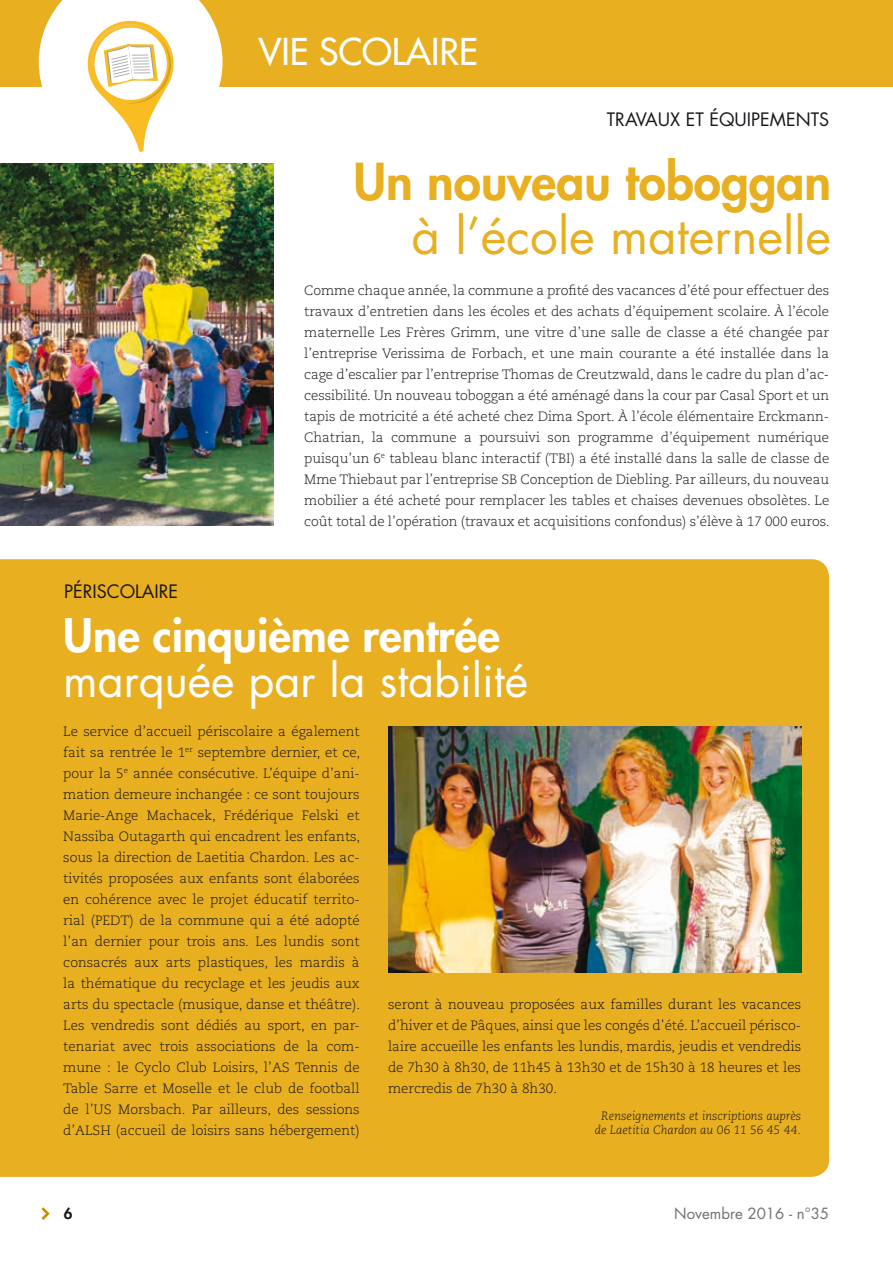
<style>
.page{position:relative;width:893px;height:1263px;background:#fff}
.page>*{position:absolute;margin:0;border:0;box-sizing:border-box;transform-origin:0 0}
.t1{font:49.5px "Futura Std";color:#e8af21}
.t2{font:800 49.5px "Futura Std";color:#e8af21}
.t3{font:45px "Futura Std";color:#fff}
.t4{font:800 45px "Futura Std";color:#fff}
.t5{font:500 36px "Futura Std";color:#fff}
.t6{font:18px "Futura Std";color:#1a171c}
.t7{font:15px "Futura Std";color:#707173}
.t8{font:800 15px "Futura Std";color:#1a171c}
.t9{font:300 13.5px/21px "Caecilia LT Std";color:#1a171c;text-align:justify}
.t10{font:italic 300 12px/14.4px "Caecilia LT Std";color:#1a171c;text-align:center}
</style>
<div class="page">
<svg style="left:41px;top:1207px;width:9px;height:13px"></svg>
<div style="left:0;top:0;width:893px;height:86px;background:#e8af21"></div>
<svg style="left:39px;top:0;width:184px;height:164px"></svg>
<hr style="left:892px;top:0;width:1px;height:87px;background:#803781">
<div style="left:0;top:559px;width:829px;height:618px;background:#e8af21"></div>
<img style="left:0;top:164px;width:274px;height:362px">
<img style="left:388px;top:726px;width:413px;height:246px">
<h3 class="t5" style="left:258px;top:29px;width:221px">VIE SCOLAIRE</h3>
<h3 class="t6" style="left:607px;top:108px;width:224px">TRAVAUX ET ÉQUIPEMENTS</h3>
<h1 class="t2" style="left:353px;top:151px;width:479px">Un nouveau toboggan</h1>
<h1 class="t1" style="left:412px;top:205px;width:421px">à l’école maternelle</h1>
<p class="t9" style="left:304px;top:280px;width:527px">Comme chaque année, la commune a profité des vacances d’été pour effectuer des travaux d’entretien dans les écoles et des achats d’équipement scolaire. À l’école maternelle Les Frères Grimm, une vitre d’une salle de classe a été changée par l’entreprise Verissima de Forbach, et une main courante a été installée dans la cage d’escalier par l’entreprise Thomas de Creutzwald, dans le cadre du plan d’ac&shy;cessibilité. Un nouveau toboggan a été aménagé dans la cour par Casal Sport et un tapis de motricité a été acheté chez Dima Sport. À l’école élémentaire Erckmann-Chatrian, la commune a poursuivi son programme d’équipement numérique puisqu’un 6<sup>e</sup> tableau blanc interactif (TBI) a été installé dans la salle de classe de Mme Thiebaut par l’entreprise SB Conception de Diebling. Par ailleurs, du nouveau mobilier a été acheté pour remplacer les tables et chaises devenues obsolètes. Le coût total de l’opération (travaux et acquisitions confondus) s’élève à 17 000 euros.</p>
<h3 class="t6" style="left:64px;top:580px;width:116px">PÉRISCOLAIRE</h3>
<h2 class="t4" style="left:63px;top:606px;width:438px">Une cinquième rentrée</h2>
<h2 class="t3" style="left:63px;top:651px;width:466px">marquée par la stabilité</h2>
<p class="t9" style="left:63px;top:721px;width:298px">Le service d’accueil périscolaire a également fait sa rentrée le 1<sup>er</sup> septembre dernier, et ce, pour la 5<sup>e</sup> année consécutive. L’équipe d’ani&shy;mation demeure inchangée : ce sont toujours Marie-Ange Machacek, Frédérique Felski et Nassiba Outagarth qui encadrent les enfants, sous la direction de Laetitia Chardon. Les ac&shy;tivités proposées aux enfants sont élaborées en cohérence avec le projet éducatif territo&shy;rial (PEDT) de la commune qui a été adopté l’an dernier pour trois ans. Les lundis sont consacrés aux arts plastiques, les mardis à la thématique du recyclage et les jeudis aux arts du spectacle (musique, danse et théâtre).<br>Les vendredis sont dédiés au sport, en par&shy;tenariat avec trois associations de la com&shy;mune : le Cyclo Club Loisirs, l’AS Tennis de Table Sarre et Moselle et le club de football de l’US Morsbach. Par ailleurs, des sessions d’ALSH (accueil de loisirs sans hébergement)</p>
<p class="t9" style="left:388px;top:994px;width:415px">seront à nouveau proposées aux familles durant les vacances d’hiver et de Pâques, ainsi que les congés d’été. L’accueil périsco&shy;laire accueille les enfants les lundis, mardis, jeudis et vendredis de 7h30 à 8h30, de 11h45 à 13h30 et de 15h30 à 18 heures et les mercredis de 7h30 à 8h30.</p>
<p class="t10" style="left:595px;top:1109px;width:208px">Renseignements et inscriptions auprès de Laetitia Chardon au 06 11 56 45 44.</p>
<p class="t8" style="left:64px;top:1204px;width:10px">6</p>
<p class="t7" style="left:674px;top:1204px;width:156px">Novembre 2016 - n°35</p>
</div>
